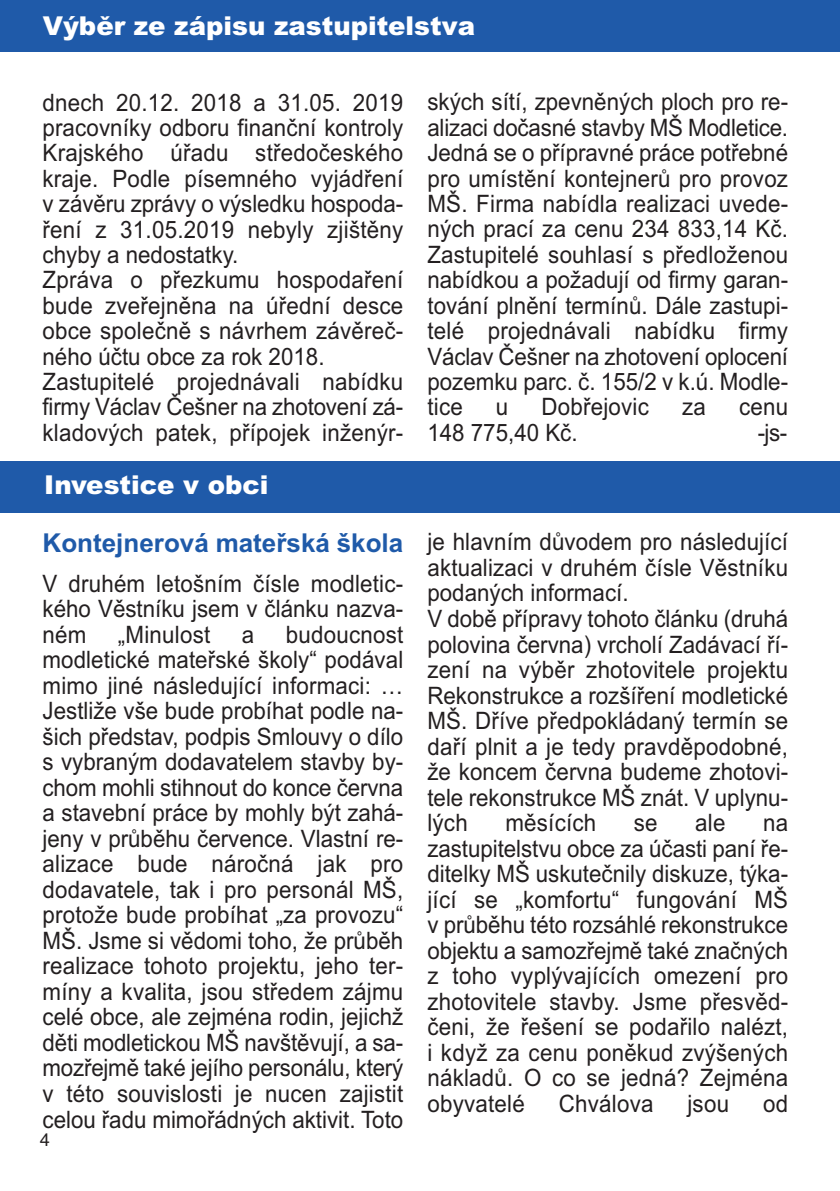
<style>
.page{position:relative;width:840px;height:1191px;background:#fff}
.page>*{position:absolute;margin:0;border:0;box-sizing:border-box;transform-origin:0 0}
.t1{font:900 26px "Arial";color:#fff}
.t2{font:700 26px "Arial";color:#1f5aa9}
.t3{font:24px/25.6px "Arial";letter-spacing:.01em;color:#231f20;text-align:justify;scale:.93 1}
.t4{font:18px "Helvetica";color:#231f20}
</style>
<div class="page">
<div style="left:0;top:0;width:839px;height:51px;background:#1f5aa9"></div>
<div style="left:0;top:461px;width:839px;height:51px;background:#1f5aa9"></div>
<p class="t1" style="left:43px;top:11px;width:433px">Výběr ze zápisu zastupitelstva</p>
<p class="t3" style="left:43px;top:92px;width:389px;text-align:left">dnech 20.12. 2018 a 31.05. 2019 pracovníky odboru finanční kontroly<br>Krajského úřadu středočeského kraje. Podle písemného vyjádření v závěru zprávy o výsledku hospoda&shy;ření z 31.05.2019 nebyly zjištěny chyby a nedostatky.<br>Zpráva o přezkumu hospodaření bude zveřejněna na úřední desce obce společně s návrhem závěreč&shy;ného účtu obce za rok 2018.<br>Zastupitelé projednávali nabídku firmy Václav Češner na zhotovení zá&shy;kladových patek, přípojek inženýr-</p>
<p class="t3" style="left:427px;top:92px;width:389px">ských sítí, zpevněných ploch pro re&shy;alizaci dočasné stavby MŠ Modletice.<br>Jedná se o přípravné práce potřebné pro umístění kontejnerů pro provoz MŠ. Firma nabídla realizaci uvede&shy;ných prací za cenu 234 833,14 Kč.<br>Zastupitelé souhlasí s předloženou nabídkou a požadují od firmy garan&shy;tování plnění termínů. Dále zastupi&shy;telé projednávali nabídku firmy Václav Češner na zhotovení oplocení pozemku parc. č. 155/2 v k.ú. Modle&shy;tice</p>
<p class="t3" style="left:495px;top:396px;width:15px">u</p>
<p class="t3" style="left:541px;top:396px;width:117px">Dobřejovic</p>
<p class="t3" style="left:681px;top:396px;width:27px">za</p>
<p class="t3" style="left:738px;top:396px;width:54px">cenu</p>
<p class="t3" style="left:427px;top:422px;width:163px">148 775,40 Kč.</p>
<p class="t3" style="left:757px;top:422px;width:33px">-js-</p>
<p class="t1" style="left:44px;top:470px;width:226px">Investice v obci</p>
<p class="t2" style="left:43px;top:528px;width:362px">Kontejnerová mateřská škola</p>
<p class="t3" style="left:43px;top:572px;width:389px">V druhém letošním čísle modletic&shy;kého Věstníku jsem v článku nazva&shy;ném</p>
<p class="t3" style="left:43px;top:624px;width:389px;text-indent:243px">budoucnost modletické mateřské školy“ podával mimo jiné následující informaci: … Jestliže vše bude probíhat podle na&shy;šich představ, podpis Smlouvy o dílo s vybraným dodavatelem stavby by&shy;chom mohli stihnout do konce června a stavební práce by mohly být zahá&shy;jeny v průběhu července. Vlastní re&shy;alizace bude náročná jak pro dodavatele, tak i pro personál MŠ, protože bude probíhat „za provozu“ MŠ. Jsme si vědomi toho, že průběh realizace tohoto projektu, jeho ter&shy;míny a kvalita, jsou středem zájmu celé obce, ale zejména rodin, jejichž děti modletickou MŠ navštěvují, a sa&shy;mozřejmě také jejího personálu, který v této souvislosti je nucen zajistit celou řadu mimořádných aktivit. Toto</p>
<p class="t3" style="left:118px;top:624px;width:101px">„Minulost</p>
<p class="t3" style="left:242px;top:624px;width:15px">a</p>
<p class="t4" style="left:40px;top:1133px;width:12px">4</p>
<p class="t3" style="left:427px;top:531px;width:389px;text-align:left">je hlavním důvodem pro následující aktualizaci v druhém čísle Věstníku podaných informací.<br>V době přípravy tohoto článku (druhá polovina června) vrcholí Zadávací ří&shy;zení na výběr zhotovitele projektu<br>Rekonstrukce a rozšíření modletické<br>MŠ. Dříve předpokládaný termín se daří plnit a je tedy pravděpodobné, že koncem června budeme zhotovi&shy;tele rekonstrukce MŠ znát. V uplynu&shy;lých</p>
<p class="t3" style="left:505px;top:812px;width:99px">měsících</p>
<p class="t3" style="left:633px;top:812px;width:27px">se</p>
<p class="t3" style="left:695px;top:812px;width:34px">ale</p>
<p class="t3" style="left:427px;top:812px;width:389px;text-indent:335px">na zastupitelstvu obce za účasti paní ře&shy;ditelky MŠ uskutečnily diskuze, týka&shy;jící se „komfortu“ fungování MŠ v průběhu této rozsáhlé rekonstrukce objektu a samozřejmě také značných z toho vyplývajících omezení pro zhotovitele stavby. Jsme přesvěd&shy;čeni, že řešení se podařilo nalézt, i když za cenu poněkud zvýšených nákladů. O co se jedná? Zejména obyvatelé</p>
<p class="t3" style="left:558px;top:1093px;width:103px">Chválova</p>
<p class="t3" style="left:687px;top:1093px;width:46px">jsou</p>
<p class="t3" style="left:762px;top:1093px;width:28px">od</p>
</div>
